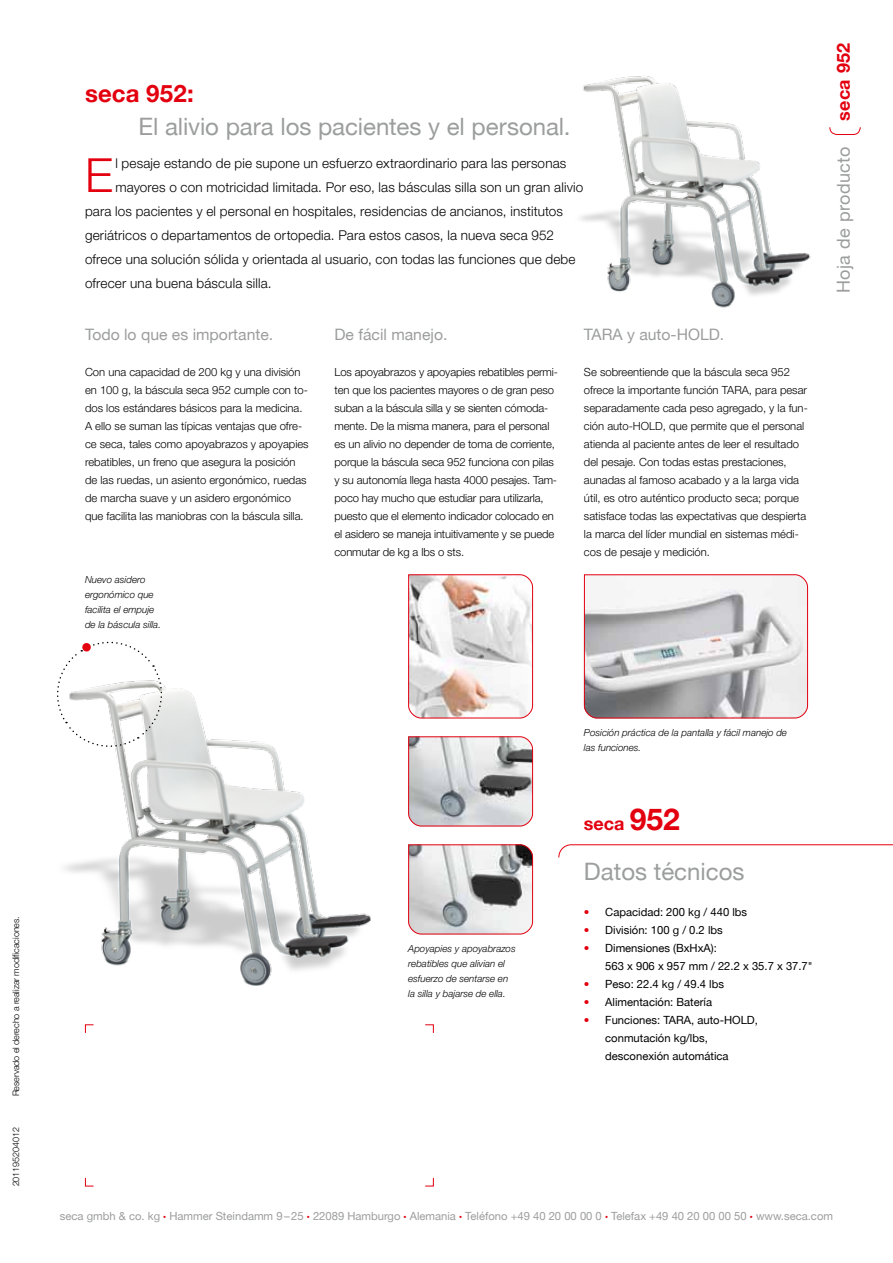
<style>
.page{position:relative;width:893px;height:1263px;background:#fff}
.page>*{position:absolute;margin:0;border:0;box-sizing:border-box;transform-origin:0 0}
.t1{font:300 47.1px "secaglobal";color:#e3000f}
.t2{font:24px "secaglobal";color:#9c9d9d}
.t3{font:700 24px "secaglobal";letter-spacing:.005em;color:#e3000f}
.t4{font:700 18px "secaglobal";letter-spacing:.025em;color:#e3000f}
.t5{font:18px "secaglobal";letter-spacing:.025em;color:#9c9d9d}
.t6{font:15.75px "secaglobal";color:#9c9d9d}
.t7{font:300 13.5px "secaglobal";letter-spacing:.01em;color:#000}
.t8{font:300 11.25px/18px "secaglobal";color:#000}
.t9{font:11.25px/18px "secaglobal";color:#000}
.t10{font:11.25px "secaglobal";color:#9c9d9d}
.t11{font:italic 300 9.75px/15px "secaglobal";color:#000}
.t12{font:300 9px "secaglobal";letter-spacing:-.01em;color:#000}
.s1{font-size:30px}
.s2{color:#e3000f}
.s3{font-size:6px;color:#e3000f}
</style>
<div class="page">
<img style="left:580px;top:76px;width:231px;height:232px">
<img style="left:64px;top:688px;width:307px;height:298px">
<svg style="left:584px;top:574px;width:224px;height:145px"></svg>
<svg style="left:57px;top:641px;width:110px;height:111px"></svg>
<svg style="left:408px;top:844px;width:125px;height:91px"></svg>
<svg style="left:408px;top:736px;width:125px;height:91px;background:#c2bcbe"></svg>
<svg style="left:408px;top:574px;width:125px;height:145px"></svg>
<svg style="left:558px;top:844px;width:335px;height:14px"></svg>
<svg style="left:829px;top:127px;width:32px;height:8px"></svg>
<svg style="left:85px;top:1024px;width:9px;height:9px"></svg>
<svg style="left:85px;top:1177px;width:9px;height:10px"></svg>
<svg style="left:425px;top:1177px;width:9px;height:10px"></svg>
<svg style="left:425px;top:1024px;width:9px;height:9px"></svg>
<p class="t12" style="left:11px;top:1096px;width:181px;rotate:-90deg">Reservado el derecho a realizar modificaciones.</p>
<p class="t12" style="left:11px;top:1186px;width:61px;rotate:-90deg">201195204012</p>
<h2 class="t3" style="left:85px;top:80px;width:110px">seca 952:</h2>
<h2 class="t2" style="left:139px;top:113px;width:433px">El alivio para los pacientes y el personal.</h2>
<h1 class="t1" style="left:85px;top:148px;width:29px">E</h1>
<p class="t7" style="left:115px;top:155px;width:453px">l pesaje estando de pie supone un esfuerzo extraordinario para las personas</p>
<p class="t7" style="left:115px;top:179px;width:469px">mayores o con motricidad limitada. Por eso, las básculas silla son un gran alivio</p>
<p class="t7" style="left:85px;top:203px;width:480px">para los pacientes y el personal en hospitales, residencias de ancianos, institutos</p>
<p class="t7" style="left:85px;top:227px;width:470px">geriátricos o departamentos de ortopedia. Para estos casos, la nueva seca 952</p>
<p class="t7" style="left:85px;top:251px;width:492px">ofrece una solución sólida y orientada al usuario, con todas las funciones que debe</p>
<p class="t7" style="left:85px;top:275px;width:188px">ofrecer una buena báscula silla.</p>
<h3 class="t6" style="left:85px;top:326px;width:190px">Todo lo que es importante.</h3>
<p class="t8" style="left:85px;top:363px;width:225px">Con una capacidad de 200 kg y una división en 100 g, la báscula seca 952 cumple con to&shy;dos los estándares básicos para la medicina.<br>A ello se suman las típicas ventajas que ofre&shy;ce seca, tales como apoyabrazos y apoyapies rebatibles, un freno que asegura la posición de las ruedas, un asiento ergonómico, ruedas de marcha suave y un asidero ergonómico que facilita las maniobras con la báscula silla.</p>
<p class="t11" style="left:85px;top:572px;width:78px">Nuevo asidero ergonómico que facilita el empuje de la báscula silla.</p>
<h3 class="t6" style="left:334px;top:326px;width:114px">De fácil manejo.</h3>
<p class="t8" style="left:334px;top:363px;width:225px">Los apoyabrazos y apoyapies rebatibles permi&shy;ten que los pacientes mayores o de gran peso suban a la báscula silla y se sienten cómoda&shy;mente. De la misma manera, para el personal es un alivio no depender de toma de corriente, porque la báscula seca 952 funciona con pilas y su autonomía llega hasta 4000 pesajes. Tam&shy;poco hay mucho que estudiar para utilizarla, puesto que el elemento indicador colocado en el asidero se maneja intuitivamente y se puede conmutar de kg a lbs o sts.</p>
<h3 class="t6" style="left:584px;top:326px;width:142px">TARA y auto-HOLD.</h3>
<p class="t8" style="left:584px;top:363px;width:225px">Se sobreentiende que la báscula seca 952 ofrece la importante función TARA, para pesar separadamente cada peso agregado, y la fun&shy;ción auto-HOLD, que permite que el personal atienda al paciente antes de leer el resultado del pesaje. Con todas estas prestaciones, aunadas al famoso acabado y a la larga vida útil, es otro auténtico producto seca; porque satisface todas las expectativas que despierta la marca del líder mundial en sistemas médi&shy;cos de pesaje y medición.</p>
<h3 class="t4" style="left:833px;top:121px;width:80px;rotate:-90deg">seca 952</h3>
<h3 class="t5" style="left:833px;top:293px;width:149px;rotate:-90deg">Hoja de producto</h3>
<p class="t11" style="left:408px;top:941px;width:109px">Apoyapies y apoyabrazos rebatibles que alivian el esfuerzo de sentarse en la silla y bajarse de ella.</p>
<p class="t11" style="left:584px;top:725px;width:205px">Posición práctica de la pantalla y fácil manejo de las funciones.</p>
<h3 class="t4" style="left:584px;top:813px;width:97px">seca <span class="s1">952</span></h3>
<h2 class="t2" style="left:584px;top:858px;width:162px">Datos técnicos</h2>
<p class="t9" style="left:584px;top:903px;width:165px"><span class="s2">•</span> Capacidad: 200 kg / 440 lbs</p>
<p class="t9" style="left:584px;top:921px;width:140px"><span class="s2">•</span> División: 100 g / 0.2 lbs</p>
<p class="t9" style="left:605px;top:939px;width:209px;text-indent:-21px"><span class="s2">•</span> Dimensiones (BxHxA):<br>563 x 906 x 957 mm / 22.2 x 35.7 x 37.7"</p>
<p class="t9" style="left:584px;top:975px;width:142px"><span class="s2">•</span> Peso: 22.4 kg / 49.4 lbs</p>
<p class="t9" style="left:584px;top:993px;width:130px"><span class="s2">•</span> Alimentación: Batería</p>
<p class="t9" style="left:605px;top:1011px;width:154px;text-indent:-21px"><span class="s2">•</span> Funciones: TARA, auto-HOLD, conmutación kg/lbs, desconexión automática</p>
<p class="t10" style="left:60px;top:1210px;width:775px">seca gmbh &amp; co. kg <span class="s3">•</span> Hammer Steindamm 9 – 25 <span class="s3">•</span> 22089 Hamburgo <span class="s3">•</span> Alemania <span class="s3">•</span> Teléfono +49 40 20 00 00 0 <span class="s3">•</span> Telefax +49 40 20 00 00 50 <span class="s3">•</span> www.seca.com</p>
</div>
